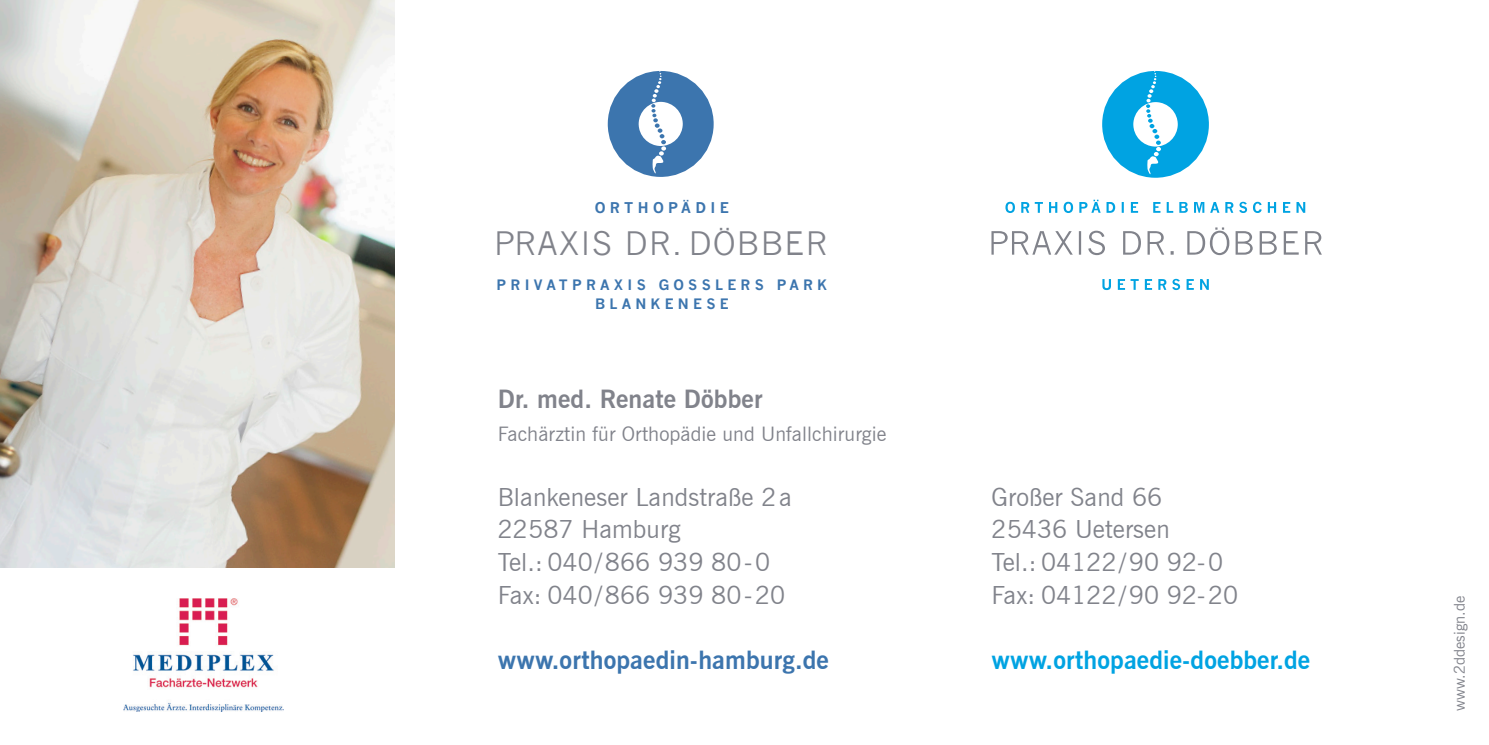
<style>
.page{position:relative;width:1489px;height:745px;background:#fff}
.page>*{position:absolute;margin:0;border:0;box-sizing:border-box;transform-origin:0 0}
.t1{font:31.5px "News Gothic";letter-spacing:.04em;color:#81838b}
.t2{font:25px/32.5px "News Gothic BT";letter-spacing:.005em;color:#81838b}
.t3{font:700 25px "News Gothic BT";letter-spacing:.005em;color:#00a3e2}
.t4{font:700 25px "News Gothic BT";letter-spacing:.005em;color:#3c75ae}
.t5{font:700 25px "News Gothic BT";letter-spacing:.005em;color:#81838b}
.t6{font:20px "News Gothic BT";letter-spacing:.005em;color:#81838b}
.t7{font:15px "News Gothic BT";letter-spacing:.005em;color:#81838b}
.t8{font:700 14.5px "News Gothic";letter-spacing:.3em;color:#3c75ae}
.t9{font:700 14px/19.8px "News Gothic";letter-spacing:.3em;color:#3c75ae;text-align:center}
</style>
<div class="page">
<div style="left:607px;top:71px;width:107px;height:106px;border:31px solid #3c75ae;border-radius:50%"></div>
<svg style="left:651px;top:71px;width:15px;height:103px"></svg>
<img style="left:0;top:0;width:394px;height:567px">
<img style="left:124px;top:598px;width:159px;height:113px">
<svg style="left:1102px;top:279px;width:106px;height:11px"></svg>
<svg style="left:991px;top:227px;width:330px;height:28px"></svg>
<svg style="left:1005px;top:199px;width:300px;height:14px"></svg>
<div style="left:1101px;top:71px;width:108px;height:107px;border:31px solid #00a3e2;border-radius:50%"></div>
<svg style="left:1145px;top:71px;width:15px;height:103px"></svg>
<p class="t8" style="left:594px;top:199px;width:136px">ORTHOPÄDIE</p>
<p class="t1" style="left:494px;top:225px;width:335px">PRAXIS DR. DÖBBER</p>
<p class="t9" style="left:496px;top:274px;width:332px">PRIVATP RAXIS GOSSLERS PARK<br>BLANKENESE</p>
<p class="t5" style="left:498px;top:384px;width:266px">Dr. med. Renate Döbber</p>
<p class="t6" style="left:498px;top:421px;width:390px">Fachärztin für Orthopädie und U nfallchirurgie</p>
<p class="t2" style="left:498px;top:480px;width:295px">Blankeneser Landstraße 2a<br>22587 Hamburg<br>Tel.: 040/866 939 80-0<br>Fax: 040/866 939 80-20</p>
<p class="t4" style="left:498px;top:644px;width:333px">www.orthopaedin-hamburg.de</p>
<p class="t2" style="left:991px;top:480px;width:248px">Großer Sand 66<br>25436 U etersen<br>Tel.: 04122/90 92-0<br>Fax: 04122/90 92-20</p>
<p class="t3" style="left:991px;top:644px;width:320px">www.orthopaedie-doebber.de</p>
<p class="t7" style="left:1450px;top:710px;width:116px;rotate:-90deg">www.2ddesign.de</p>
</div>
